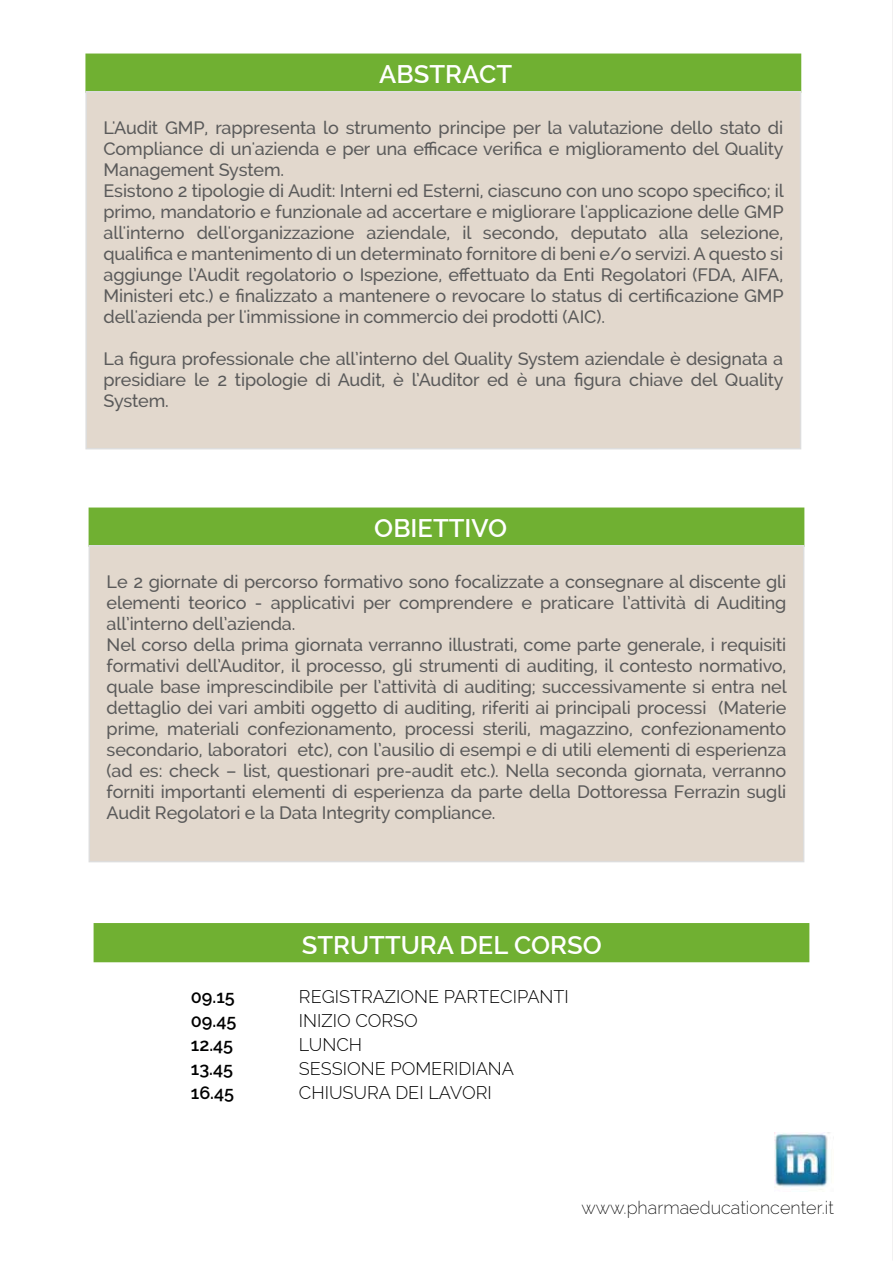
<style>
.page{position:relative;width:893px;height:1263px;background:#fff}
.page>*{position:absolute;margin:0;border:0;box-sizing:border-box;transform-origin:0 0}
.t1{font:600 25.5px "Raleway";color:#fff}
.t2{font:500 18px/21px "Raleway";letter-spacing:-.005em;color:#5a5a5a}
.t3{font:300 18px "Raleway";color:#000101}
.t4{font:200 18px "Raleway";color:#000101}
.t5{font:600 18px "Raleway";color:#000101}
</style>
<div class="page">
<div style="left:85px;top:54px;width:716px;height:39px;background:#70b032"></div>
<div style="left:86px;top:92px;width:714px;height:357px;background:#e2d8cd"></div>
<div style="left:94px;top:923px;width:715px;height:39px;background:#70b032"></div>
<svg style="left:892px;top:0;width:1px;height:1260px"></svg>
<img style="left:774px;top:1132px;width:56px;height:58px">
<div style="left:89px;top:507px;width:715px;height:40px;background:#70b032"></div>
<div style="left:89px;top:546px;width:714px;height:316px;background:#e2d8cd"></div>
<h1 class="t1" style="left:379px;top:59px;width:134px">ABSTRACT</h1>
<p class="t2" style="left:103px;top:117px;width:682px">L'Audit GMP, rappresenta lo strumento principe per la valutazione dello stato di Compliance di un'azienda e per una efficace verifica e miglioramento del Quality Management System.<br>Esistono 2 tipologie di Audit: Interni ed Esterni, ciascuno con uno scopo specifico; il primo, mandatorio e funzionale ad accertare e migliorare l'applicazione delle GMP all'interno dell'organizzazione aziendale, il secondo, deputato alla selezione, qualifica e mantenimento di un determinato fornitore di beni e/o servizi. A questo si aggiunge l’Audit regolatorio o Ispezione, effettuato da Enti Regolatori (FDA, AIFA, Ministeri etc.) e finalizzato a mantenere o revocare lo status di certificazione GMP dell'azienda per l'immissione in commercio dei prodotti (AIC).</p>
<p class="t2" style="left:103px;top:348px;width:682px;text-align:justify">La figura professionale che all’interno del Quality System aziendale è designata a presidiare le 2 tipologie di Audit, è l’Auditor ed è una figura chiave del Quality System.</p>
<h1 class="t1" style="left:374px;top:514px;width:134px">OBIETTIVO</h1>
<p class="t2" style="left:107px;top:571px;width:682px">Le 2 giornate di percorso formativo sono focalizzate a consegnare al discente gli elementi teorico - applicativi per comprendere e praticare l’attività di Auditing all’interno dell’azienda.<br>Nel corso della prima giornata verranno illustrati, come parte generale, i requisiti formativi dell’Auditor, il processo, gli strumenti di auditing, il contesto normativo, quale base imprescindibile per l’attività di auditing; successivamente si entra nel dettaglio dei vari ambiti oggetto di auditing, riferiti ai principali processi (Materie prime, materiali confezionamento, processi sterili, magazzino, confezionamento secondario, laboratori etc), con l’ausilio di esempi e di utili elementi di esperienza (ad es: check – list, questionari pre-audit etc.). Nella seconda giornata, verranno forniti importanti elementi di esperienza da parte della Dottoressa Ferrazin sugli Audit Regolatori e la Data Integrity compliance.</p>
<h1 class="t1" style="left:302px;top:930px;width:301px">STRUTTURA DEL CORSO</h1>
<p class="t5" style="left:191px;top:986px;width:45px">09.15</p>
<p class="t3" style="left:299px;top:986px;width:271px">REGISTRAZIONE PARTECIPANTI</p>
<p class="t5" style="left:191px;top:1010px;width:47px">09.45</p>
<p class="t3" style="left:299px;top:1010px;width:121px">INIZIO CORSO</p>
<p class="t5" style="left:191px;top:1034px;width:44px">12.45</p>
<p class="t3" style="left:299px;top:1034px;width:65px">LUNCH</p>
<p class="t5" style="left:191px;top:1058px;width:44px">13.45</p>
<p class="t3" style="left:299px;top:1058px;width:217px">SESSIONE POMERIDIANA</p>
<p class="t5" style="left:191px;top:1082px;width:45px">16.45</p>
<p class="t3" style="left:299px;top:1082px;width:194px">CHIUSURA DEI LAVORI</p>
<p class="t4" style="left:581px;top:1197px;width:254px">www.pharmaeducationcenter.it</p>
</div>
